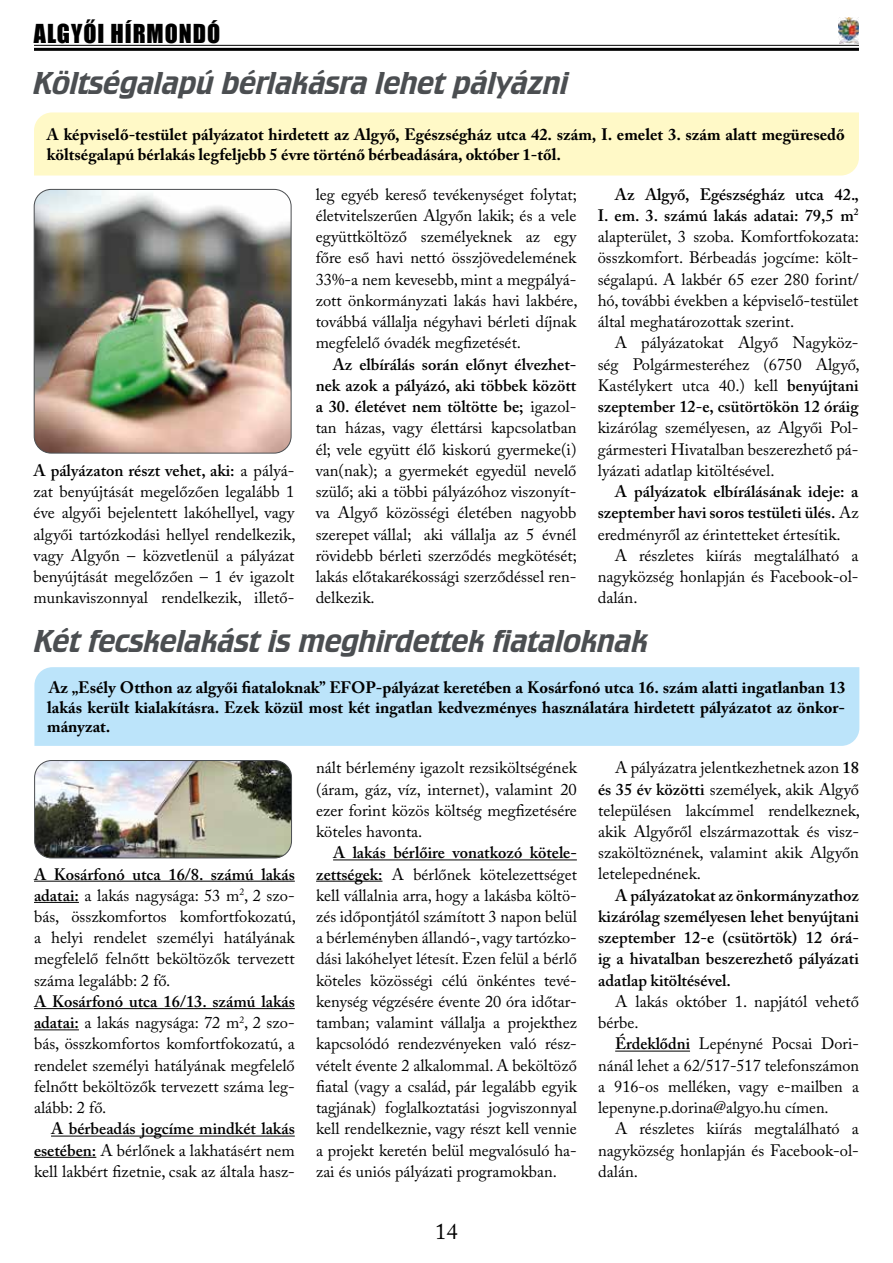
<style>
.page{position:relative;width:893px;height:1263px;background:#fff}
.page>*{position:absolute;margin:0;border:0;box-sizing:border-box;transform-origin:0 0}
.t1{font:33px "Crillee TOT";color:#4b4e51}
.t2{font:24px "Impact";letter-spacing:.04em;color:#000}
.t3{font:22.5px "Adobe Caslon Pro";color:#000}
.t4{font:16.5px/21.3px "Adobe Caslon Pro";color:#000;text-align:justify}
.t5{font:700 16.5px/19.8px "Adobe Caslon Pro";color:#000}
.t6{font:600 16.5px/21.3px "Adobe Caslon Pro";color:#000;text-align:justify}
.s1{font-weight:600}
.s2{font-weight:400}
</style>
<div class="page">
<hr style="left:34px;top:45px;width:825px;height:1px;background:#000">
<hr style="left:34px;top:48px;width:825px;height:3px;background:#000">
<img style="left:838px;top:17px;width:21px;height:26px">
<div style="left:34px;top:112px;width:825px;height:64px;background:#fff9c7"></div>
<img style="left:34px;top:189px;width:257px;height:264px">
<div style="left:34px;top:189px;width:257px;height:264px;border:1px solid #4b4e51;border-radius:17px"></div>
<hr style="left:34px;top:881px;width:261px;height:1px;background:#000">
<hr style="left:34px;top:902px;width:45px;height:1px;background:#000">
<hr style="left:34px;top:1008px;width:261px;height:1px;background:#000">
<hr style="left:34px;top:1029px;width:45px;height:1px;background:#000">
<hr style="left:51px;top:1136px;width:244px;height:1px;background:#000">
<hr style="left:34px;top:1157px;width:62px;height:1px;background:#000">
<hr style="left:333px;top:859px;width:244px;height:1px;background:#000">
<hr style="left:316px;top:881px;width:66px;height:1px;background:#000">
<hr style="left:615px;top:1051px;width:75px;height:1px;background:#000">
<div style="left:34px;top:667px;width:825px;height:79px;background:#bce4fa"></div>
<img style="left:35px;top:760px;width:257px;height:98px">
<div style="left:34px;top:760px;width:258px;height:98px;border:1px solid #4b4e51;border-radius:17px"></div>
<h2 class="t2" style="left:34px;top:15px;width:188px">ALGYŐI HÍRMONDÓ</h2>
<h1 class="t1" style="left:34px;top:65px;width:536px">Költségalapú bérlakásra lehet pályázni</h1>
<p class="t5" style="left:47px;top:125px;width:799px">A képviselő-testület pályázatot hirdetett az Algyő, Egészségház utca 42. szám, I. emelet 3. szám alatt megüresedő költségalapú bérlakás legfeljebb 5 évre történő bérbeadására, október 1-től.</p>
<p class="t4" style="left:34px;top:460px;width:263px"><span class="s1">A pályázaton részt vehet, aki:</span> a pályá&shy;zat benyújtását megelőzően legalább 1 éve algyői bejelentett lakóhellyel, vagy algyői tartózkodási hellyel rendelkezik, vagy Algyőn – közvetlenül a pályázat benyújtását megelőzően – 1 év igazolt munkaviszonnyal rendelkezik, illető-</p>
<p class="t4" style="left:316px;top:183px;width:263px">leg egyéb kereső tevékenységet folytat; életvitelszerűen Algyőn lakik; és a vele együttköltöző személyeknek az egy főre eső havi nettó összjövedelemének 33%-a nem kevesebb, mint a megpályá&shy;zott önkormányzati lakás havi lakbére, továbbá vállalja négyhavi bérleti díjnak megfelelő óvadék megfizetését.</p>
<p class="t4" style="left:316px;top:353px;width:263px;text-indent:17px"><span class="s1">Az elbírálás során előnyt élvezhet&shy;nek azok a pályázó, aki többek között a 30. életévet nem töltötte be;</span> igazol&shy;tan házas, vagy élettársi kapcsolatban él; vele együtt élő kiskorú gyermeke(i) van(nak); a gyermekét egyedül nevelő szülő; aki a többi pályázóhoz viszonyít&shy;va Algyő közösségi életében nagyobb szerepet vállal; aki vállalja az 5 évnél rövidebb bérleti szerződés megkötését; lakás előtakarékossági szerződéssel ren&shy;delkezik.</p>
<p class="t4" style="left:598px;top:183px;width:263px;text-indent:17px"><span class="s1">Az Algyő, Egészségház utca 42., I. em. 3. számú lakás adatai: 79,5 m</span><sup>2 </sup>alapterület, 3 szoba. Komfortfokozata: összkomfort. Bérbeadás jogcíme: költ&shy;ségalapú. A lakbér 65 ezer 280 forint/ hó, további években a képviselő-testület által meghatározottak szerint.</p>
<p class="t4" style="left:598px;top:332px;width:263px;text-indent:17px">A pályázatokat Algyő Nagyköz&shy;ség Polgármesteréhez (6750 Algyő, Kastélykert utca 40.) kell <span class="s1">benyújtani szeptember 12-e, csütörtökön 12 óráig</span></p>
<p class="t4" style="left:598px;top:417px;width:262px">kizárólag személyesen, az Algyői Pol&shy;gármesteri Hivatalban beszerezhető pá&shy;lyázati adatlap kitöltésével.</p>
<p class="t6" style="left:598px;top:481px;width:262px;text-indent:17px">A pályázatok elbírálásának ideje: a szeptember havi soros testületi ülés. <span class="s2">Az eredményről az érintetteket értesítik.</span></p>
<p class="t4" style="left:598px;top:544px;width:262px;text-indent:17px">A részletes kiírás megtalálható a nagyközség honlapján és Facebook-ol&shy;dalán.</p>
<h1 class="t1" style="left:34px;top:623px;width:616px">Két fecskelakást is meghirdettek fiataloknak</h1>
<p class="t5" style="left:47px;top:677px;width:800px;text-align:justify">Az „Esély Otthon az algyői fiataloknak” EFOP-pályázat keretében a Kosárfonó utca 16. szám alatti ingatlanban 13 lakás került kialakításra. Ezek közül most két ingatlan kedvezményes használatára hirdetett pályázatot az önkor&shy;mányzat.</p>
<p class="t4" style="left:34px;top:863px;width:263px"><span class="s1">A Kosárfonó utca 16/8. számú lakás adatai:</span> a lakás nagysága: 53 m<sup>2</sup>, 2 szo&shy;bás, összkomfortos komfortfokozatú, a helyi rendelet személyi hatályának megfelelő felnőtt beköltözők tervezett száma legalább: 2 fő.</p>
<p class="t4" style="left:34px;top:990px;width:262px"><span class="s1">A Kosárfonó utca 16/13. számú lakás adatai:</span> a lakás nagysága: 72 m<sup>2</sup>, 2 szo&shy;bás, összkomfortos komfortfokozatú, a rendelet személyi hatályának megfelelő felnőtt beköltözők tervezett száma leg&shy;alább: 2 fő.</p>
<p class="t4" style="left:34px;top:1118px;width:262px;text-indent:17px"><span class="s1">A bérbeadás jogcíme mindkét lakás esetében:</span> A bérlőnek a lakhatásért nem kell lakbért fizetnie, csak az általa hasz-</p>
<p class="t4" style="left:316px;top:757px;width:262px">nált bérlemény igazolt rezsiköltségének (áram, gáz, víz, internet), valamint 20 ezer forint közös költség megfizetésére köteles havonta.</p>
<p class="t4" style="left:316px;top:842px;width:262px;text-indent:17px"><span class="s1">A lakás bérlőire vonatkozó kötele&shy;zettségek:</span> A bérlőnek kötelezettséget kell vállalnia arra, hogy a lakásba költö&shy;zés időpontjától számított 3 napon belül a bérleményben állandó-, vagy tartózko&shy;dási lakóhelyet létesít. Ezen felül a bérlő köteles közösségi célú önkéntes tevé&shy;kenység végzésére évente 20 óra időtar&shy;tamban; valamint vállalja a projekthez kapcsolódó rendezvényeken való rész&shy;vételt évente 2 alkalommal. A beköltöző fiatal (vagy a család, pár legalább egyik tagjának) foglalkoztatási jogviszonnyal kell rendelkeznie, vagy részt kell vennie a projekt keretén belül megvalósuló ha&shy;zai és uniós pályázati programokban.</p>
<h3 class="t3" style="left:435px;top:1218px;width:24px">14</h3>
<p class="t4" style="left:598px;top:757px;width:263px;text-indent:17px">A pályázatra jelentkezhetnek azon <span class="s1">18 és 35 év közötti</span> személyek, akik Algyő településen lakcímmel rendelkeznek, akik Algyőről elszármazottak és vis - szaköltöznének, valamint akik Algyőn letelepednének.</p>
<p class="t6" style="left:598px;top:884px;width:262px;text-indent:17px">A pályázatokat az önkormányzathoz kizárólag személyesen lehet benyújtani szeptember 12-e (csütörtök) 12 órá&shy;ig a hivatalban beszerezhető pályázati adatlap kitöltésével.</p>
<p class="t4" style="left:598px;top:990px;width:262px;text-indent:17px">A lakás október 1. napjától vehető bérbe.</p>
<p class="t4" style="left:598px;top:1033px;width:262px;text-indent:17px"><span class="s1">Érdeklődni</span> Lepényné Pocsai Dori&shy;nánál lehet a 62/517-517 telefonszámon a 916-os melléken, vagy e-mailben a lepenyne.p.dorina@algyo.hu címen.</p>
<p class="t4" style="left:598px;top:1118px;width:262px;text-indent:17px">A részletes kiírás megtalálható a nagyközség honlapján és Facebook-ol&shy;dalán.</p>
</div>
